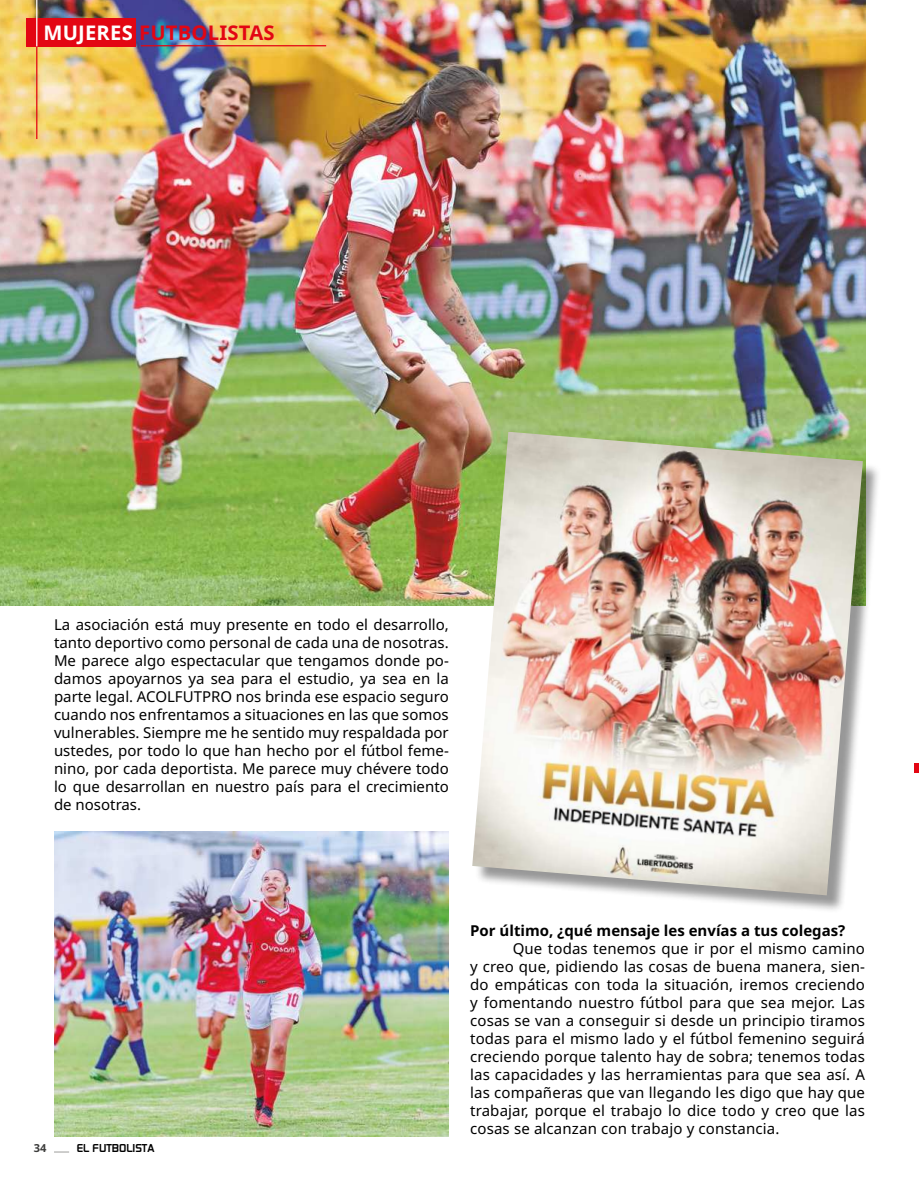
<style>
.page{position:relative;width:919px;height:1191px;background:#fff}
.page>*{position:absolute;margin:0;border:0;box-sizing:border-box;transform-origin:0 0}
.t1{font:700 20.25px "Noto Sans";letter-spacing:.01em;color:#e30613}
.t2{font:15px/18px "Noto Sans";color:#000;text-align:justify}
.t3{font:700 15px "Noto Sans";color:#000}
.t4{font:700 11.1px "Noto Sans";color:#3c3c3b}
.t5{font:700 10.2px "Sol Pro";color:#000}
.s1{color:#fff}
</style>
<div class="page">
<svg style="left:54px;top:1151px;width:15px;height:1px"></svg>
<img style="left:0;top:0;width:865px;height:605px">
<div style="left:475px;top:434px;width:406px;height:479px;background:#000;opacity:.41"></div>
<img style="left:472px;top:432px;width:390px;height:463px">
<img style="left:54px;top:831px;width:395px;height:306px">
<div style="left:26px;top:18px;width:110px;height:28px;background:#e30613"></div>
<hr style="left:141px;top:45px;width:185px;height:1px;background:#e30613">
<hr style="left:36px;top:46px;width:1px;height:93px;background:#e30613">
<hr style="left:36px;top:0;width:1px;height:46px;background:#fff">
<hr style="left:914px;top:763px;width:4px;height:10px;background:#e30613">
<h1 class="t1" style="left:43px;top:24px;width:233px"><span class="s1">MUJERES</span> FUTBOLISTAS</h1>
<p class="t2" style="left:54px;top:617px;width:396px">La asociación está muy presente en todo el desarrollo, tanto deportivo como personal de cada una de nosotras.<br>Me parece algo espectacular que tengamos donde po&shy;damos apoyarnos ya sea para el estudio, ya sea en la parte legal. ACOLFUTPRO nos brinda ese espacio seguro cuando nos enfrentamos a situaciones en las que somos vulnerables. Siempre me he sentido muy respaldada por ustedes, por todo lo que han hecho por el fútbol feme&shy;nino, por cada deportista. Me parece muy chévere todo lo que desarrollan en nuestro país para el crecimiento de nosotras.</p>
<p class="t4" style="left:34px;top:1143px;width:14px">34</p>
<p class="t5" style="left:77px;top:1142px;width:79px">EL FUTBOLISTA</p>
<p class="t3" style="left:470px;top:925px;width:377px">Por último, ¿qué mensaje les envías a tus colegas?</p>
<p class="t2" style="left:470px;top:941px;width:396px;text-indent:43px">Que todas tenemos que ir por el mismo camino y creo que, pidiendo las cosas de buena manera, sien&shy;do empáticas con toda la situación, iremos creciendo y fomentando nuestro fútbol para que sea mejor. Las cosas se van a conseguir si desde un principio tiramos todas para el mismo lado y el fútbol femenino seguirá creciendo porque talento hay de sobra; tenemos todas las capacidades y las herramientas para que sea así. A las compañeras que van llegando les digo que hay que trabajar, porque el trabajo lo dice todo y creo que las cosas se alcanzan con trabajo y constancia.</p>
</div>
